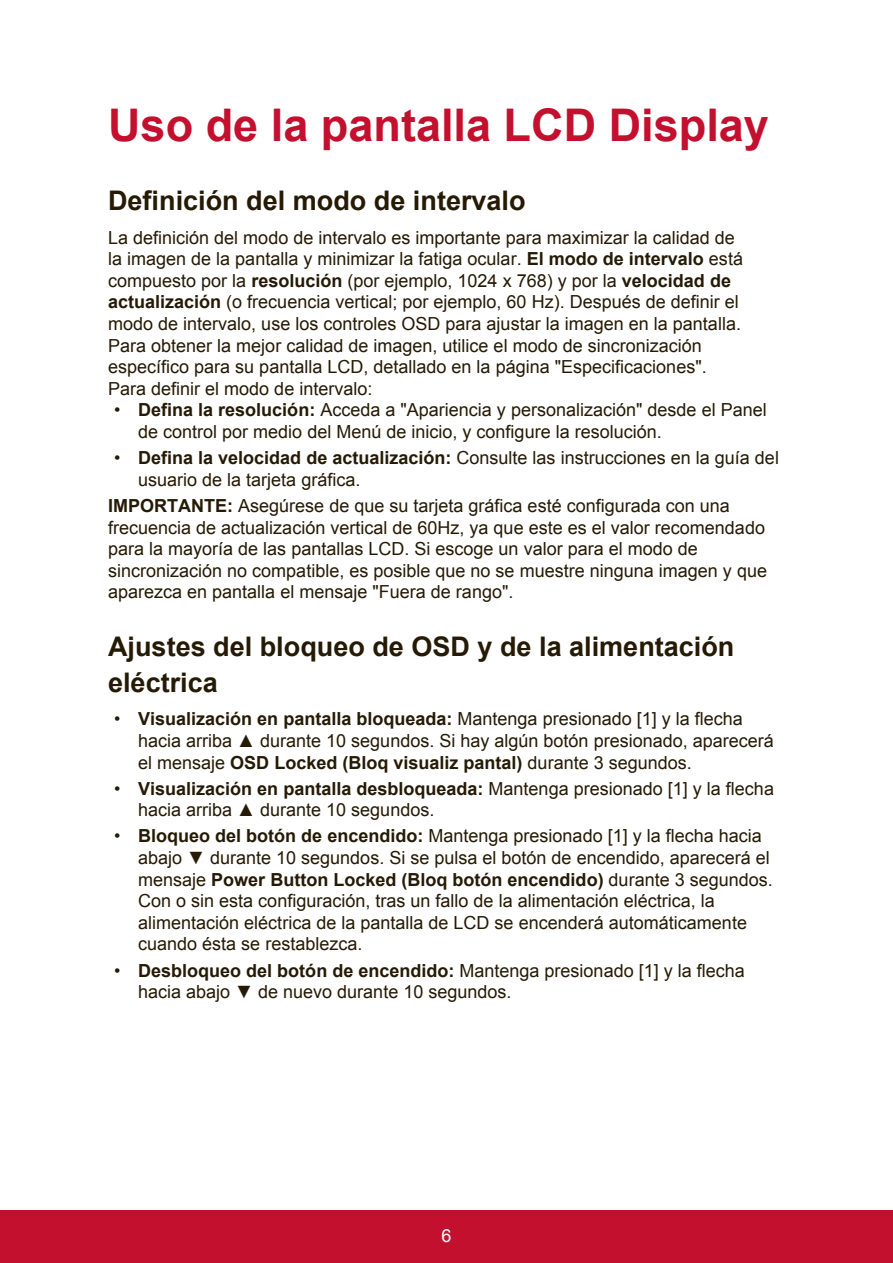
<style>
.page{position:relative;width:893px;height:1263px;background:#fff}
.page>*{position:absolute;margin:0;border:0;box-sizing:border-box;transform-origin:0 0}
.t1{font:700 45px "Arial";color:#c3102f}
.t2{font:700 27px/35.8px "Arial";color:#251a05}
.t3{font:18px/21.6px "Arial";color:#251a05}
.t4{font:18px "Arial";color:#fff}
.s1{font-weight:700}
</style>
<div class="page">
<div style="left:0;top:1210px;width:892px;height:53px;background:#c3102f"></div>
<h1 class="t1" style="left:108px;top:95px;width:662px">Uso de la pantalla LCD Display</h1>
<h2 class="t2" style="left:108px;top:183px;width:419px">Definición del modo de intervalo</h2>
<p class="t3" style="left:108px;top:227px;width:636px">La definición del modo de intervalo es importante para maximizar la calidad de la imagen de la pantalla y minimizar la fatiga ocular. <span class="s1">El modo de intervalo</span> está compuesto por la <span class="s1">resolución</span> (por ejemplo, 1024 x 768) y por la <span class="s1">velocidad de actualización</span> (o frecuencia vertical; por ejemplo, 60 Hz). Después de definir el modo de intervalo, use los controles OSD para ajustar la imagen en la pantalla.<br>Para obtener la mejor calidad de imagen, utilice el modo de sincronización específico para su pantalla LCD, detallado en la página "Especificaciones".<br>Para definir el modo de intervalo:</p>
<p class="t3" style="left:138px;top:399px;width:630px;text-indent:-24px">• <span class="s1">Defina la resolución:</span> Acceda a "Apariencia y personalización" desde el Panel de control por medio del Menú de inicio, y configure la resolución.</p>
<p class="t3" style="left:138px;top:447px;width:642px;text-indent:-24px">• <span class="s1">Defina la velocidad de actualización:</span> Consulte las instrucciones en la guía del usuario de la tarjeta gráfica.</p>
<p class="t3" style="left:108px;top:495px;width:660px"><span class="s1">IMPORTANTE:</span> Asegúrese de que su tarjeta gráfica esté configurada con una frecuencia de actualización vertical de 60Hz, ya que este es el valor recomendado para la mayoría de las pantallas LCD. Si escoge un valor para el modo de sincronización no compatible, es posible que no se muestre ninguna imagen y que aparezca en pantalla el mensaje "Fuera de rango".</p>
<h2 class="t2" style="left:108px;top:629px;width:627px">Ajustes del bloqueo de OSD y de la alimentación eléctrica</h2>
<p class="t3" style="left:138px;top:708px;width:637px;text-indent:-24px">• <span class="s1">Visualización en pantalla bloqueada:</span> Mantenga presionado [1] y la flecha hacia arriba ▲ durante 10 segundos. Si hay algún botón presionado, aparecerá el mensaje <span class="s1">OSD Locked (Bloq visualiz pantal)</span> durante 3 segundos.</p>
<p class="t3" style="left:138px;top:778px;width:637px;text-indent:-24px">• <span class="s1">Visualización en pantalla desbloqueada:</span> Mantenga presionado [1] y la flecha hacia arriba ▲ durante 10 segundos.</p>
<p class="t3" style="left:138px;top:825px;width:636px;text-indent:-24px">• <span class="s1">Bloqueo del botón de encendido:</span> Mantenga presionado [1] y la flecha hacia abajo ▼ durante 10 segundos. Si se pulsa el botón de encendido, aparecerá el mensaje <span class="s1">Power Button Locked (Bloq botón encendido)</span> durante 3 segundos.<br>Con o sin esta configuración, tras un fallo de la alimentación eléctrica, la alimentación eléctrica de la pantalla de LCD se encenderá automáticamente cuando ésta se restablezca.</p>
<p class="t3" style="left:138px;top:959px;width:608px;text-indent:-24px">• <span class="s1">Desbloqueo del botón de encendido:</span> Mantenga presionado [1] y la flecha hacia abajo ▼ de nuevo durante 10 segundos.</p>
<p class="t4" style="left:441px;top:1223px;width:12px">6</p>
</div>
